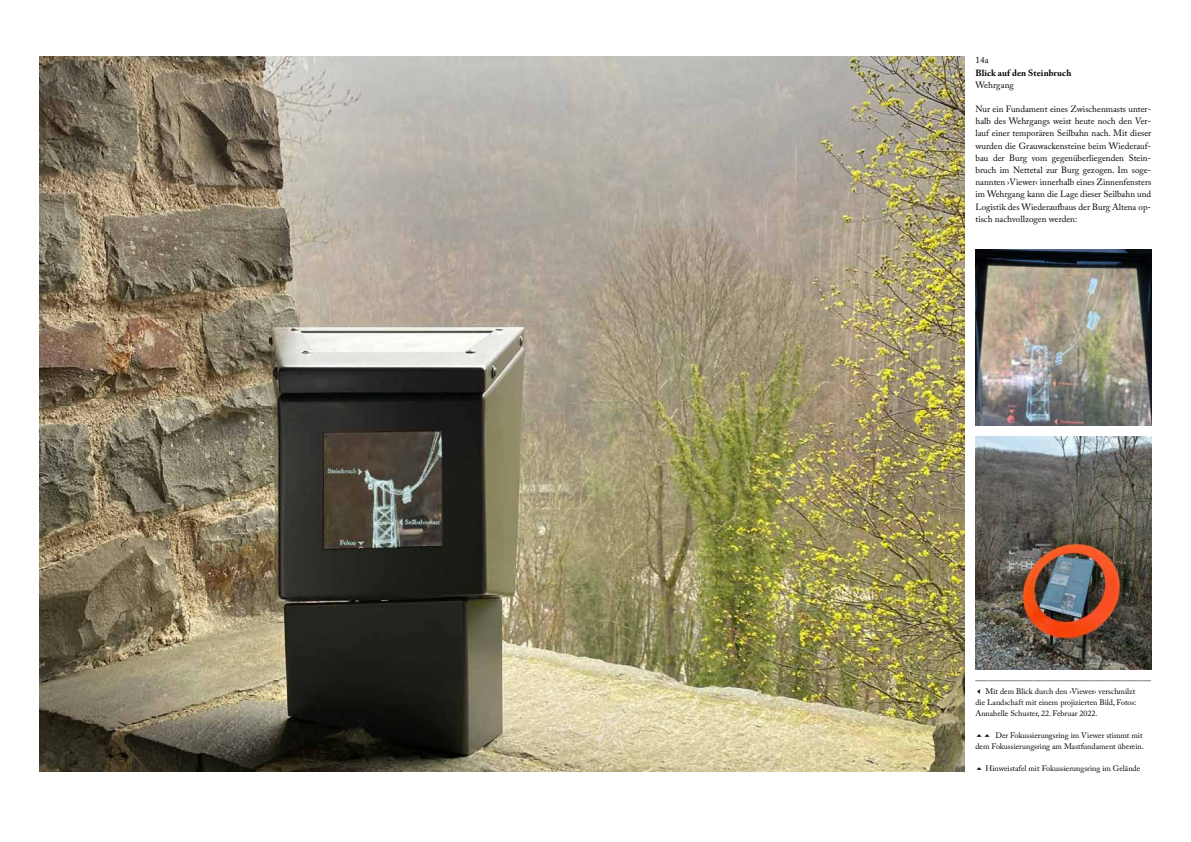
<style>
.page{position:relative;width:1191px;height:842px;background:#fff}
.page>*{position:absolute;margin:0;border:0;box-sizing:border-box;transform-origin:0 0}
.t1{font:9px/12.2px "Adobe Caslon Pro";color:#000;text-align:justify}
.t2{font:700 9px "Adobe Caslon Pro";letter-spacing:.01em;color:#000}
.t3{font:8px/11px "Adobe Caslon Pro";color:#000}
</style>
<div class="page">
<img style="left:40px;top:57px;width:924px;height:714px">
<img style="left:975px;top:249px;width:176px;height:176px">
<img style="left:975px;top:437px;width:176px;height:232px">
<p class="t1" style="left:975px;top:54px;width:15px">14a</p>
<p class="t2" style="left:975px;top:67px;width:97px">Blick auf den Steinbruch</p>
<p class="t1" style="left:975px;top:78px;width:40px">Wehrgang</p>
<p class="t1" style="left:975px;top:103px;width:177px">Nur ein Fundament eines Zwischenmasts unter&shy;halb des Wehrgangs weist heute noch den Ver&shy;lauf einer temporären Seilbahn nach. Mit dieser wurden die Grauwackensteine beim Wiederauf&shy;bau der Burg vom gegenüberliegenden Stein&shy;bruch im Nettetal zur Burg gezogen. Im soge&shy;nannten ›Viewer‹ innerhalb eines Zinnenfensters im Wehrgang kann die Lage dieser Seilbahn und Logistik des Wiederaufbaus der Burg Altena op&shy;tisch nachvollzogen werden:</p>
<p class="t3" style="left:975px;top:675px;width:177px">–––––––––––––––––––––––––––––––––––––––––––</p>
<p class="t3" style="left:975px;top:686px;width:162px">✓ Mit dem Blick durch den ›Viewer‹ verschmilzt die Landschaft mit einem projizierten Bild, Fotos:<br>Annabelle Schuster, 22 . Februar 2022 .</p>
<p class="t3" style="left:975px;top:730px;width:170px;text-align:right">Der Fokussierungsring im Viewer stimmt mit<br>dem Fokussierungsring am Mastfundament überein.</p>
<p class="t3" style="left:985px;top:763px;width:156px">Hinweistafel mit Fokussierungsring im Gelände</p>
</div>
